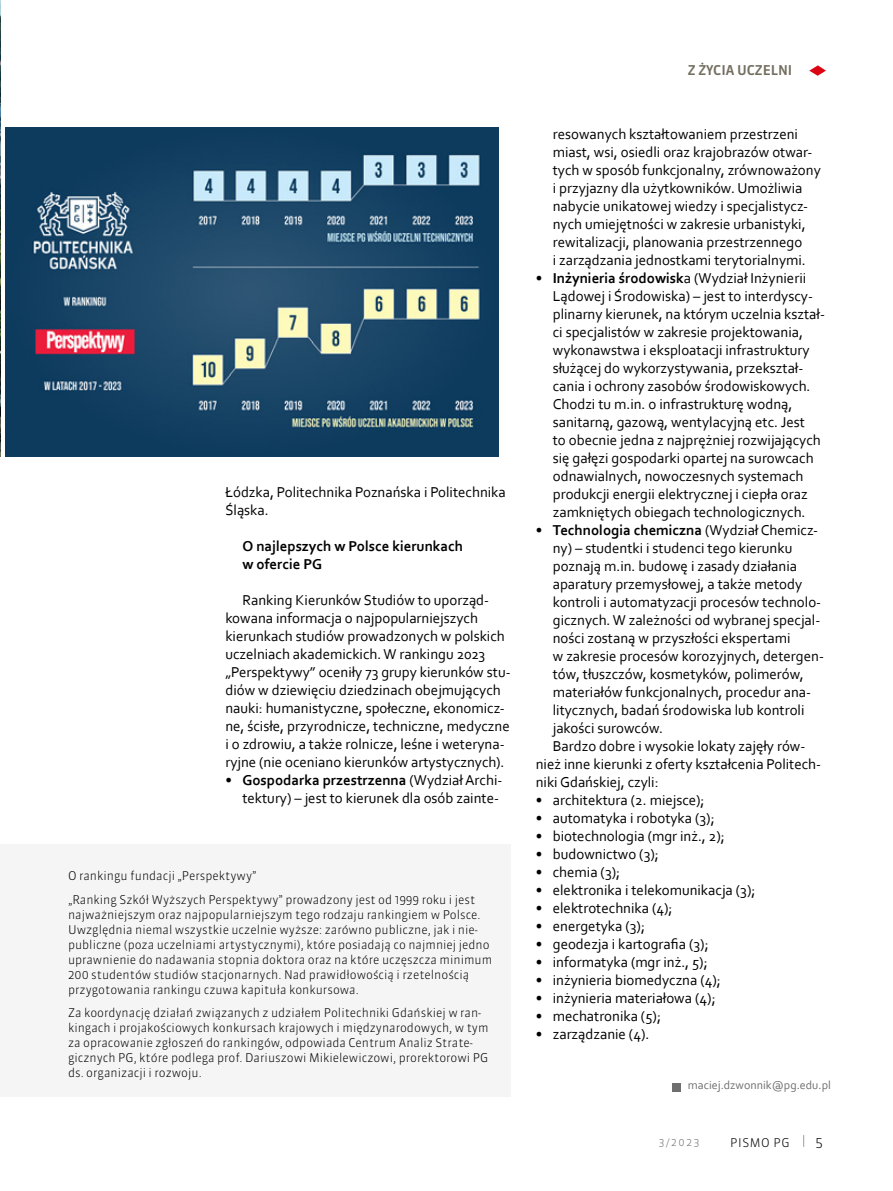
<style>
.page{position:relative;width:893px;height:1191px;background:#fff}
.page>*{position:absolute;margin:0;border:0;box-sizing:border-box;transform-origin:0 0}
.t1{font:15px/18px "Corbel";color:#000}
.t2{font:700 15px/18px "Corbel";color:#000}
.t3{font:500 13.5px "Sanuk Pro";color:#736e5f}
.t4{font:300 13.5px "Sanuk Pro";color:#000}
.t5{font:300 12px/15px "Sanuk Pro";color:#000}
.t6{font:12px "Corbel";color:#706f6f}
.t7{font:300 10.5px "Sanuk Pro";color:#706f6f}
.s1{font-weight:700}
.s2{font-weight:400}
</style>
<div class="page">
<svg style="left:803px;top:1135px;width:1px;height:12px"></svg>
<svg style="left:809px;top:65px;width:17px;height:11px"></svg>
<img style="left:0;top:0;width:1px;height:456px">
<div style="left:0;top:844px;width:510px;height:252px;background:#f5f5f5"></div>
<div style="left:672px;top:1083px;width:8px;height:8px;background:#706f6f"></div>
<img style="left:5px;top:128px;width:494px;height:328px">
<p class="t1" style="left:225px;top:483px;width:282px">Łódzka, Politechnika Poznańska i Politechnika<br>Śląska.</p>
<p class="t2" style="left:242px;top:537px;width:222px">O najlepszych w Polsce kierunkach w ofercie PG</p>
<p class="t1" style="left:225px;top:591px;width:287px;text-indent:17px">Ranking Kierunków Studiów to uporząd&shy;kowana informacja o najpopularniejszych kierunkach studiów prowadzonych w polskich uczelniach akademickich. W rankingu 2023 „Perspektywy” oceniły 73 grupy kierunków stu&shy;diów w dziewięciu dziedzinach obejmujących nauki: humanistyczne, społeczne, ekonomicz&shy;ne, ścisłe, przyrodnicze, techniczne, medyczne i o zdrowiu, a także rolnicze, leśne i weteryna&shy;ryjne (nie oceniano kierunków artystycznych).</p>
<p class="t1" style="left:225px;top:771px;width:278px;text-align:right"><span class="s1">• Gospodarka przestrzenna</span> (Wydział Archi&shy;tektury) – jest to kierunek dla osób zainte-</p>
<p class="t5" style="left:68px;top:863px;width:409px;line-height:23.5px">O rankingu fundacji „Perspektywy”<br>„Ranking Szkół Wyższych Perspektywy” prowadzony jest od 1999 roku i jest</p>
<p class="t5" style="left:68px;top:906px;width:426px">najważniejszym oraz najpopularniejszym tego rodzaju rankingiem w Polsce.<br>Uwzględnia niemal wszystkie uczelnie wyższe: zarówno publiczne, jak i nie&shy;publiczne (poza uczelniami artystycznymi), które posiadają co najmniej jedno uprawnienie do nadawania stopnia doktora oraz na które uczęszcza minimum 200 studentów studiów stacjonarnych. Nad prawidłowością i rzetelnością przygotowania rankingu czuwa kapituła konkursowa.</p>
<p class="t5" style="left:68px;top:1005px;width:422px">Za koordynację działań związanych z udziałem Politechniki Gdańskiej w ran&shy;kingach i projakościowych konkursach krajowych i międzynarodowych, w tym za opracowanie zgłoszeń do rankingów, odpowiada Centrum Analiz Strate&shy;gicznych PG, które podlega prof. Dariuszowi Mikielewiczowi, prorektorowi PG ds. organizacji i rozwoju.</p>
<p class="t3" style="left:688px;top:61px;width:106px">Z ŻYCIA UCZELNI</p>
<p class="t1" style="left:553px;top:124px;width:269px">resowanych kształtowaniem przestrzeni miast, wsi, osiedli oraz krajobrazów otwar&shy;tych w sposób funkcjonalny, zrównoważony i przyjazny dla użytkowników. Umożliwia nabycie unikatowej wiedzy i specjalistycz&shy;nych umiejętności w zakresie urbanistyki, rewitalizacji, planowania przestrzennego<br>i zarządzania jednostkami terytorialnymi.</p>
<p class="t1" style="left:553px;top:268px;width:274px;text-indent:-17px"><span class="s1">• Inżynieria środowisk</span>a (Wydział Inżynierii Lądowej i Środowiska) – jest to interdyscy&shy;plinarny kierunek, na którym uczelnia kształ&shy;ci specjalistów w zakresie projektowania, wykonawstwa i eksploatacji infrastruktury służącej do wykorzystywania, przekształ&shy;cania i ochrony zasobów środowiskowych.<br>Chodzi tu m.in. o infrastrukturę wodną, sanitarną, gazową, wentylacyjną etc. Jest<br>to obecnie jedna z najprężniej rozwijających się gałęzi gospodarki opartej na surowcach odnawialnych, nowoczesnych systemach produkcji energii elektrycznej i ciepła oraz zamkniętych obiegach technologicznych.</p>
<p class="t2" style="left:536px;top:520px;width:284px">• Technologia chemiczna <span class="s2">(Wydział Chemicz-</span></p>
<p class="t1" style="left:553px;top:538px;width:241px">ny) – studentki i studenci tego kierunku</p>
<p class="t1" style="left:553px;top:556px;width:246px">poznają m.in. budowę i zasady działania</p>
<p class="t1" style="left:553px;top:574px;width:251px">aparatury przemysłowej, a także metody</p>
<p class="t1" style="left:553px;top:592px;width:270px">kontroli i automatyzacji procesów technolo-</p>
<p class="t1" style="left:553px;top:610px;width:269px">gicznych. W zależności od wybranej specjal-</p>
<p class="t1" style="left:553px;top:628px;width:239px">ności zostaną w przyszłości ekspertami</p>
<p class="t1" style="left:553px;top:646px;width:273px">w zakresie procesów korozyjnych, detergen-</p>
<p class="t1" style="left:553px;top:664px;width:253px">tów, tłuszczów, kosmetyków, polimerów,</p>
<p class="t1" style="left:553px;top:682px;width:260px">materiałów funkcjonalnych, procedur ana-</p>
<p class="t1" style="left:553px;top:700px;width:253px">litycznych, badań środowiska lub kontroli</p>
<p class="t1" style="left:553px;top:718px;width:112px">jakości surowców.</p>
<p class="t1" style="left:553px;top:736px;width:254px">Bardzo dobre i wysokie lokaty zajęły rów-</p>
<p class="t1" style="left:536px;top:754px;width:287px">nież inne kierunki z oferty kształcenia Politech-</p>
<p class="t1" style="left:536px;top:772px;width:124px">niki Gdańskiej, czyli:</p>
<p class="t1" style="left:536px;top:790px;width:170px">• architektura (2. miejsce);</p>
<p class="t1" style="left:536px;top:808px;width:180px">• automatyka i robotyka (3);</p>
<p class="t1" style="left:536px;top:826px;width:191px">• biotechnologia (mgr inż., 2);</p>
<p class="t1" style="left:536px;top:844px;width:125px">• budownictwo (3);</p>
<p class="t1" style="left:536px;top:862px;width:86px">• chemia (3);</p>
<p class="t1" style="left:536px;top:880px;width:221px">• elektronika i telekomunikacja (3);</p>
<p class="t1" style="left:536px;top:898px;width:138px">• elektrotechnika (4);</p>
<p class="t1" style="left:536px;top:916px;width:111px">• energetyka (3);</p>
<p class="t1" style="left:536px;top:934px;width:174px">• geodezja i kartografia (3);</p>
<p class="t1" style="left:536px;top:952px;width:173px">• informatyka (mgr inż., 5);</p>
<p class="t1" style="left:536px;top:970px;width:187px">• inżynieria biomedyczna (4);</p>
<p class="t1" style="left:536px;top:988px;width:181px">• inżynieria materiałowa (4);</p>
<p class="t1" style="left:536px;top:1006px;width:127px">• mechatronika (5);</p>
<p class="t1" style="left:536px;top:1024px;width:115px">• zarządzanie (4).</p>
<p class="t6" style="left:688px;top:1078px;width:144px">maciej.dzwonnik@pg.edu.pl</p>
<p class="t7" style="left:659px;top:1135px;width:42px">3/2023</p>
<p class="t5" style="left:730px;top:1134px;width:61px">PISMO PG</p>
<p class="t4" style="left:815px;top:1132px;width:9px">5</p>
</div>
